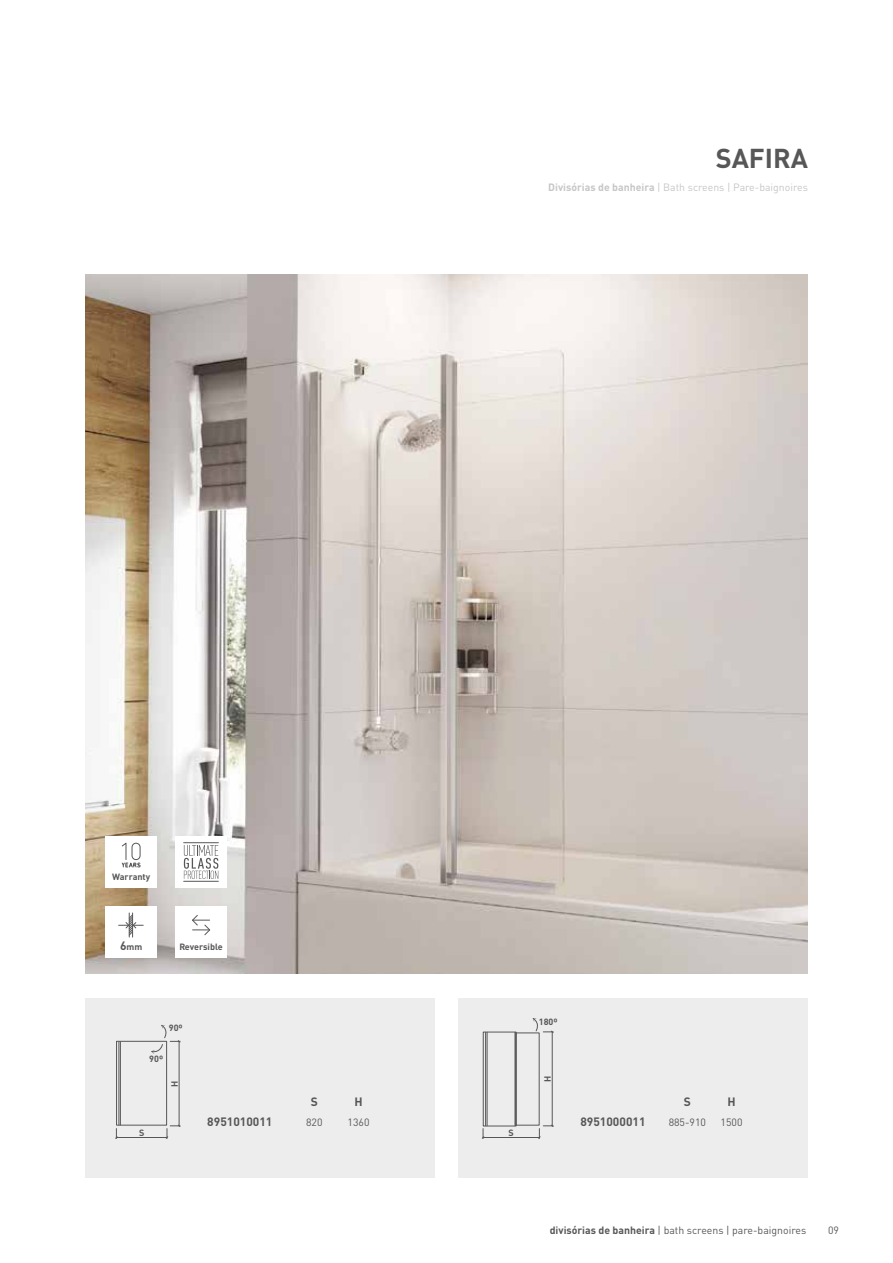
<style>
.page{position:relative;width:893px;height:1263px;background:#fff}
.page>*{position:absolute;margin:0;border:0;box-sizing:border-box;transform-origin:0 0}
.t1{font:700 27px "DIN Pro";color:#575757}
.t2{font:700 12px "DIN Pro";color:#575757}
.t3{font:10.5px "DIN Pro";color:#575757}
.t4{font:10.5px "DIN Pro";color:#c6c6c6}
.t5{font:700 9px "DIN Pro";color:#575757}
.s1{font-weight:700}
.s2{font-size:12px}
</style>
<div class="page">
<div style="left:85px;top:998px;width:349px;height:180px;background:#ededed"></div>
<div style="left:459px;top:998px;width:349px;height:180px;background:#ededed"></div>
<img style="left:85px;top:274px;width:723px;height:700px">
<div style="left:105px;top:906px;width:52px;height:52px;background:#fff"></div>
<hr style="left:117px;top:1137px;width:50px;height:1px;background:#575757">
<hr style="left:179px;top:1041px;width:1px;height:85px;background:#575757">
<svg style="left:115px;top:1128px;width:3px;height:11px"></svg>
<svg style="left:166px;top:1124px;width:14px;height:15px"></svg>
<div style="left:116px;top:1041px;width:51px;height:84px;border:1px solid #575757"></div>
<hr style="left:120px;top:1041px;width:1px;height:84px;background:#575757">
<hr style="left:119px;top:1041px;width:1px;height:84px;background:#575757">
<hr style="left:483px;top:1137px;width:56px;height:1px;background:#575757">
<hr style="left:552px;top:1032px;width:1px;height:94px;background:#575757">
<svg style="left:482px;top:1128px;width:2px;height:11px"></svg>
<svg style="left:538px;top:1124px;width:16px;height:15px"></svg>
<hr style="left:487px;top:1032px;width:1px;height:94px;background:#575757">
<hr style="left:516px;top:1032px;width:1px;height:94px;background:#575757">
<hr style="left:485px;top:1032px;width:1px;height:94px;background:#575757">
<div style="left:483px;top:1032px;width:33px;height:94px;border:1px solid #575757"></div>
<div style="left:516px;top:1033px;width:23px;height:92px;border:1px solid #575757"></div>
<svg style="left:151px;top:1025px;width:29px;height:29px"></svg>
<svg style="left:533px;top:1018px;width:21px;height:15px"></svg>
<svg style="left:119px;top:913px;width:24px;height:24px"></svg>
<div style="left:175px;top:906px;width:52px;height:52px;background:#fff"></div>
<div style="left:175px;top:836px;width:52px;height:52px;background:#fff"></div>
<svg style="left:192px;top:915px;width:19px;height:21px"></svg>
<svg style="left:184px;top:845px;width:34px;height:34px"></svg>
<hr style="left:184px;top:842px;width:34px;height:1px;background:#575757">
<hr style="left:184px;top:881px;width:34px;height:1px;background:#575757">
<div style="left:105px;top:836px;width:52px;height:52px;background:#fff"></div>
<svg style="left:121px;top:842px;width:20px;height:26px"></svg>
<h1 class="t1" style="left:716px;top:136px;width:94px">SAFIRA</h1>
<p class="t4" style="left:548px;top:179px;width:261px"><span class="s1">Divisórias de banheira</span> | Bath screens | Pare-baignoires</p>
<p class="t5" style="left:112px;top:869px;width:40px">Warranty</p>
<p class="t5" style="left:120px;top:939px;width:24px"><span class="s2">6</span>mm</p>
<p class="t5" style="left:179px;top:939px;width:45px">Reversible</p>
<p class="t5" style="left:169px;top:1021px;width:15px">90º</p>
<p class="t5" style="left:149px;top:1051px;width:15px">90º</p>
<p class="t5" style="left:167px;top:1087px;width:8px;rotate:-90deg">H</p>
<p class="t5" style="left:139px;top:1125px;width:7px">S</p>
<p class="t2" style="left:207px;top:1112px;width:67px">8951010011</p>
<p class="t2" style="left:311px;top:1092px;width:9px">S</p>
<p class="t3" style="left:306px;top:1114px;width:18px">820</p>
<p class="t5" style="left:539px;top:1014px;width:20px">180º</p>
<p class="t5" style="left:540px;top:1082px;width:8px;rotate:-90deg">H</p>
<p class="t2" style="left:354px;top:1092px;width:10px">H</p>
<p class="t3" style="left:348px;top:1114px;width:23px">1360</p>
<p class="t2" style="left:580px;top:1112px;width:67px">8951000011</p>
<p class="t5" style="left:509px;top:1125px;width:7px">S</p>
<p class="t2" style="left:684px;top:1092px;width:9px">S</p>
<p class="t3" style="left:669px;top:1114px;width:39px">885-910</p>
<p class="t2" style="left:727px;top:1092px;width:10px">H</p>
<p class="t3" style="left:721px;top:1114px;width:23px">1500</p>
<p class="t3" style="left:550px;top:1222px;width:258px"><span class="s1">divisórias de banheira</span> | bath screens | pare-baignoires</p>
<p class="t3" style="left:828px;top:1222px;width:12px">09</p>
</div>
